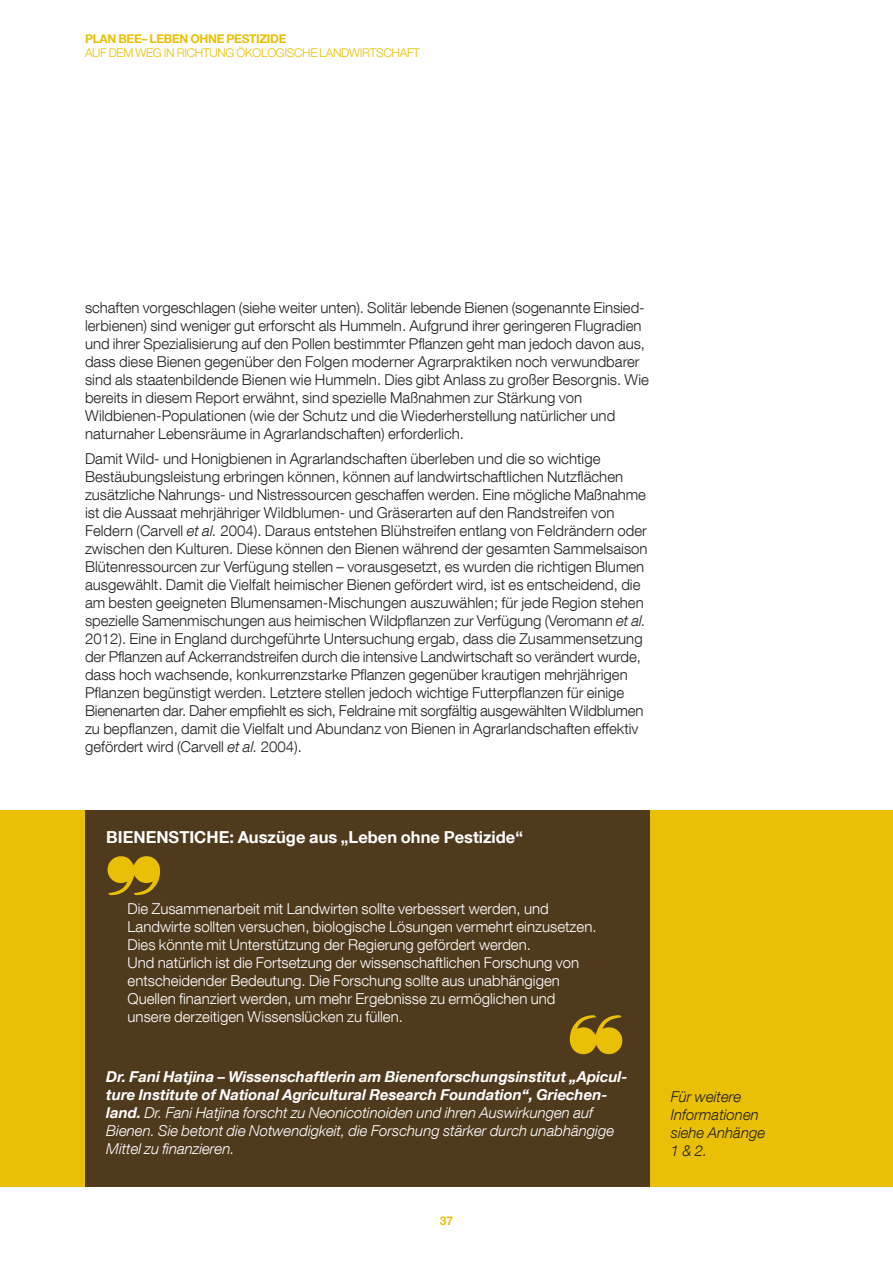
<style>
.page{position:relative;width:893px;height:1263px;background:#fff}
.page>*{position:absolute;margin:0;border:0;box-sizing:border-box;transform-origin:0 0}
.t1{font:700 16.5px "Helvetica Neue LT Com";color:#fff}
.t2{font:300 15px/18px "Helvetica Neue LT Com";color:#231f20}
.t3{font:300 15px/18px "Helvetica Neue LT Com";color:#fff}
.t4{font:italic 300 15px/18px "Helvetica Neue LT Com";color:#fff}
.t5{font:italic 300 15px/18px "Helvetica Neue LT Com";color:#231f20}
.t6{font:300 12px "Helvetica Neue LT Com";letter-spacing:-.025em;color:#e9c005}
.t7{font:700 12px "Helvetica Neue LT Com";letter-spacing:-.025em;color:#e9c005}
.s1{font-style:italic}
.s2{font-weight:700}
</style>
<div class="page">
<div style="left:0;top:810px;width:893px;height:376px;background:#e9c005"></div>
<div style="left:85px;top:810px;width:564px;height:376px;background:#503a1e"></div>
<svg style="left:108px;top:856px;width:52px;height:39px"></svg>
<svg style="left:570px;top:1015px;width:52px;height:39px"></svg>
<p class="t7" style="left:85px;top:31px;width:203px">PLAN BEE– LEBEN OHNE PESTIZIDE</p>
<p class="t6" style="left:85px;top:45px;width:33px">Auf dem</p>
<p class="t6" style="left:136px;top:45px;width:60px">Weg in Richt</p>
<p class="t6" style="left:209px;top:45px;width:86px">ung ökologische</p>
<p class="t6" style="left:320px;top:45px;width:16px">Landw</p>
<p class="t6" style="left:360px;top:45px;width:11px">irtscha</p>
<p class="t6" style="left:407px;top:45px;width:11px">ft</p>
<p class="t2" style="left:85px;top:299px;width:565px">schaften vorgeschlagen (siehe weiter unten). Solitär lebende Bienen (sogenannte Einsied&shy;lerbienen) sind weniger gut erforscht als Hummeln. Aufgrund ihrer geringeren Flugradien und ihrer Spezialisierung auf den Pollen bestimmter Pflanzen geht man jedoch davon aus, dass diese Bienen gegenüber den Folgen moderner Agrarpraktiken noch verwundbarer sind als staatenbildende Bienen wie Hummeln. Dies gibt Anlass zu großer Besorgnis. Wie bereits in diesem Report erwähnt, sind spezielle Maßnahmen zur Stärkung von Wildbienen-Populationen (wie der Schutz und die Wiederherstellung natürlicher und naturnaher Lebensräume in Agrarlandschaften) erforderlich.</p>
<p class="t2" style="left:85px;top:449px;width:564px">Damit Wild- und Honigbienen in Agrarlandschaften überleben und die so wichtige Bestäubungsleistung erbringen können, können auf landwirtschaftlichen Nutzflächen zusätzliche Nahrungs- und Nistressourcen geschaffen werden. Eine mögliche Maßnahme ist die Aussaat mehrjähriger Wildblumen- und Gräserarten auf den Randstreifen von Feldern (Carvell <span class="s1">et al.</span> 2004). Daraus entstehen Blühstreifen entlang von Feldrändern oder zwischen den Kulturen. Diese können den Bienen während der gesamten Sammelsaison Blütenressourcen zur Verfügung stellen – vorausgesetzt, es wurden die richtigen Blumen ausgewählt. Damit die Vielfalt heimischer Bienen gefördert wird, ist es entscheidend, die am besten geeigneten Blumensamen-Mischungen auszuwählen; für jede Region stehen spezielle Samenmischungen aus heimischen Wildpflanzen zur Verfügung (Veromann <span class="s1">et al.<br></span>2012). Eine in England durchgeführte Untersuchung ergab, dass die Zusammensetzung der Pflanzen auf Ackerrandstreifen durch die intensive Landwirtschaft so verändert wurde, dass hoch wachsende, konkurrenzstarke Pflanzen gegenüber krautigen mehrjährigen Pflanzen begünstigt werden. Letztere stellen jedoch wichtige Futterpflanzen für einige Bienenarten dar. Daher empfiehlt es sich, Feldraine mit sorgfältig ausgewählten Wildblumen zu bepflanzen, damit die Vielfalt und Abundanz von Bienen in Agrarlandschaften effektiv gefördert wird (Carvell <span class="s1">et al.</span> 2004).</p>
<p class="t1" style="left:106px;top:827px;width:418px">BIENENSTICHE: Auszüge aus „Leben ohne Pestizide“</p>
<p class="t3" style="left:128px;top:899px;width:470px">Die Zusammenarbeit mit Landwirten sollte verbessert werden, und Landwirte sollten versuchen, biologische Lösungen vermehrt einzusetzen.<br>Dies könnte mit Unterstützung der Regierung gefördert werden.<br>Und natürlich ist die Fortsetzung der wissenschaftlichen Forschung von entscheidender Bedeutung. Die Forschung sollte aus unabhängigen Quellen finanziert werden, um mehr Ergebnisse zu ermöglichen und unsere derzeitigen Wissenslücken zu füllen.</p>
<p class="t4" style="left:106px;top:1068px;width:523px"><span class="s2">Dr. Fani Hatjina – Wissenschaftlerin am Bienenforschungsinstitut „Apicul&shy;ture Institute of National Agricultural Research Foundation“, Griechen&shy;land.</span> Dr. Fani Hatjina forscht zu Neonicotinoiden und ihren Auswirkungen auf Bienen. Sie betont die Notwendigkeit, die Forschung stärker durch unabhängige Mittel zu finanzieren.</p>
<p class="t7" style="left:440px;top:1213px;width:15px">37</p>
<p class="t5" style="left:671px;top:1087px;width:96px">Für weitere<br>Informationen siehe Anhänge<br>1 &amp; 2.</p>
</div>
